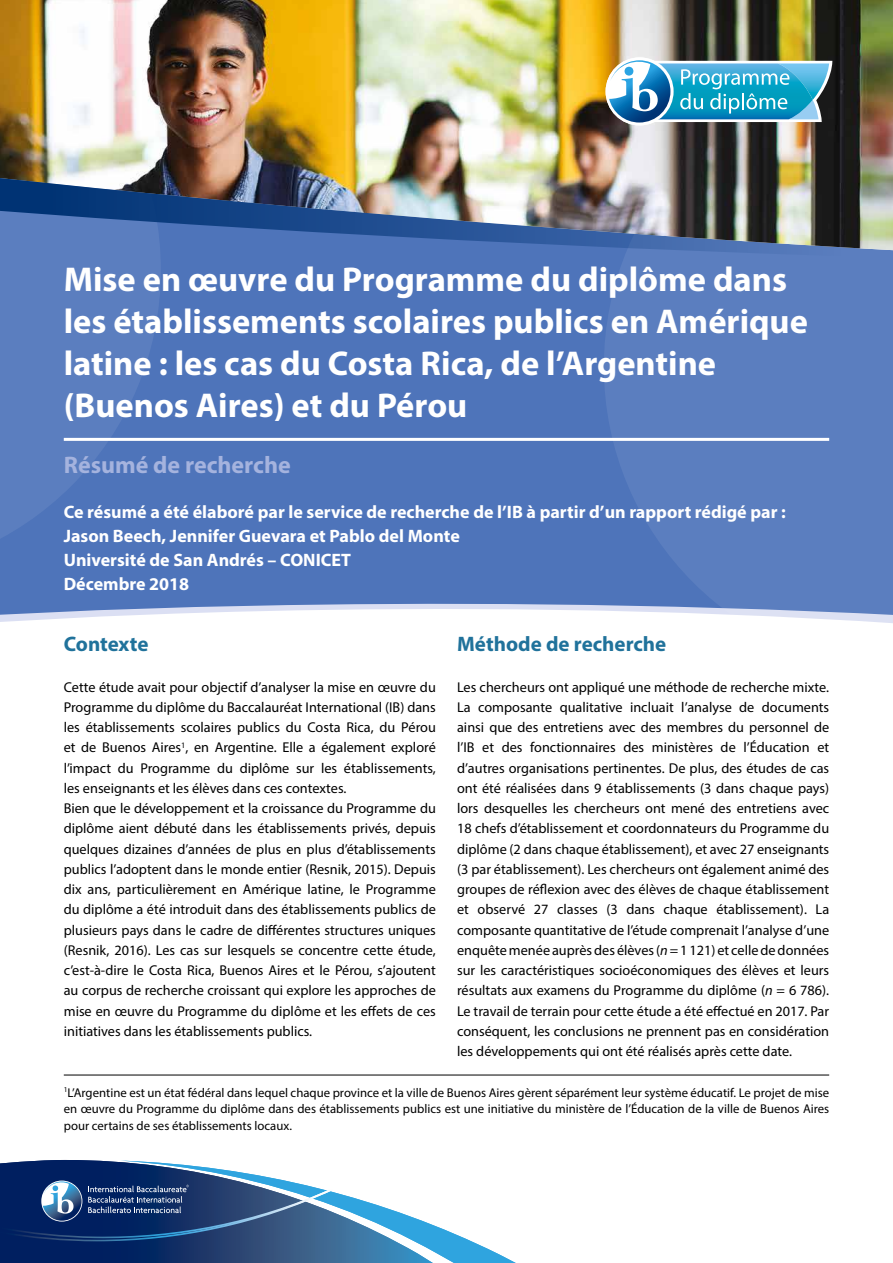
<style>
.page{position:relative;width:893px;height:1263px;background:#fff}
.page>*{position:absolute;margin:0;border:0;box-sizing:border-box;transform-origin:0 0}
.t1{font:700 34.5px/42px "Myriad Pro";color:#fff}
.t2{font:700 24px "Myriad Pro";color:#a5b3de}
.t3{font:700 21px "Myriad Pro";color:#20729b}
.t4{font:700 18px/24px "Myriad Pro";color:#fff}
.t5{font:14.25px/20.2px "Myriad Pro";color:#000}
.t6{font:12.75px/16.5px "Myriad Pro";color:#000;text-align:justify}
.s1{font-style:italic}
</style>
<div class="page">
<div style="left:0;top:258px;width:604px;height:357px;background:#4e74ba"></div>
<svg style="left:0;top:258px;width:161px;height:317px;background:#567abd"></svg>
<svg style="left:604px;top:258px;width:289px;height:365px;background:#5f81c0"></svg>
<img style="left:0;top:0;width:893px;height:177px">
<svg style="left:0;top:1160px;width:516px;height:103px"></svg>
<svg style="left:606px;top:57px;width:226px;height:68px"></svg>
<hr style="left:64px;top:438px;width:765px;height:3px;background:#fff">
<hr style="left:64px;top:1075px;width:765px;height:1px;background:#000">
<img style="left:0;top:177px;width:893px;height:81px">
<h1 class="t1" style="left:64px;top:257px;width:746px">Mise en œuvre du Programme du diplôme dans les établissements scolaires publics en Amérique latine : les cas du Costa Rica, de l’Argentine (Buenos Aires) et du Pérou</h1>
<h2 class="t2" style="left:64px;top:449px;width:228px">Résumé de recherche</h2>
<p class="t4" style="left:64px;top:499px;width:724px">Ce résumé a été élaboré par le service de recherche de l’IB à partir d’un rapport rédigé par :<br>Jason Beech, Jennifer Guevara et Pablo del Monte<br>Université de San Andrés – CONICET<br>Décembre 2018</p>
<h3 class="t3" style="left:64px;top:630px;width:86px">Contexte</h3>
<p class="t5" style="left:64px;top:676px;width:374px">Cette étude avait pour objectif d’analyser la mise en œuvre du Programme du diplôme du Baccalauréat International (IB) dans les établissements scolaires publics du Costa Rica, du Pérou et de Buenos Aires<sup>1</sup>, en Argentine. Elle a également exploré l’impact du Programme du diplôme sur les établissements, les enseignants et les élèves dans ces contextes.<br>Bien que le développement et la croissance du Programme du diplôme aient débuté dans les établissements privés, depuis quelques dizaines d’années de plus en plus d’établissements publics l’adoptent dans le monde entier (Resnik, 2015). Depuis dix ans, particulièrement en Amérique latine, le Programme du diplôme a été introduit dans des établissements publics de plusieurs pays dans le cadre de différentes structures uniques (Resnik, 2016). Les cas sur lesquels se concentre cette étude, c’est-à-dire le Costa Rica, Buenos Aires et le Pérou, s’ajoutent au corpus de recherche croissant qui explore les approches de mise en œuvre du Programme du diplôme et les effets de ces initiatives dans les établissements publics.</p>
<h3 class="t3" style="left:457px;top:630px;width:211px">Méthode de recherche</h3>
<p class="t5" style="left:457px;top:676px;width:374px;text-align:justify">Les chercheurs ont appliqué une méthode de recherche mixte.<br>La composante qualitative incluait l’analyse de documents ainsi que des entretiens avec des membres du personnel de l’IB et des fonctionnaires des ministères de l’Éducation et d’autres organisations pertinentes. De plus, des études de cas ont été réalisées dans 9 établissements (3 dans chaque pays) lors desquelles les chercheurs ont mené des entretiens avec 18 chefs d’établissement et coordonnateurs du Programme du diplôme (2 dans chaque établissement), et avec 27 enseignants (3 par établissement). Les chercheurs ont également animé des groupes de réflexion avec des élèves de chaque établissement et observé 27 classes (3 dans chaque établissement). La composante quantitative de l’étude comprenait l’analyse d’une enquête menée auprès des élèves (<span class="s1">n</span> = 1 121) et celle de données sur les caractéristiques socioéconomiques des élèves et leurs résultats aux examens du Programme du diplôme (<span class="s1">n</span> = 6 786).<br>Le travail de terrain pour cette étude a été effectué en 2017. Par conséquent, les conclusions ne prennent pas en considération les développements qui ont été réalisés après cette date.</p>
<p class="t6" style="left:64px;top:1084px;width:767px"><sup>1</sup>L’Argentine est un état fédéral dans lequel chaque province et la ville de Buenos Aires gèrent séparément leur système éducatif. Le projet de mise en œuvre du Programme du diplôme dans des établissements publics est une initiative du ministère de l’Éducation de la ville de Buenos Aires pour certains de ses établissements locaux.</p>
</div>
